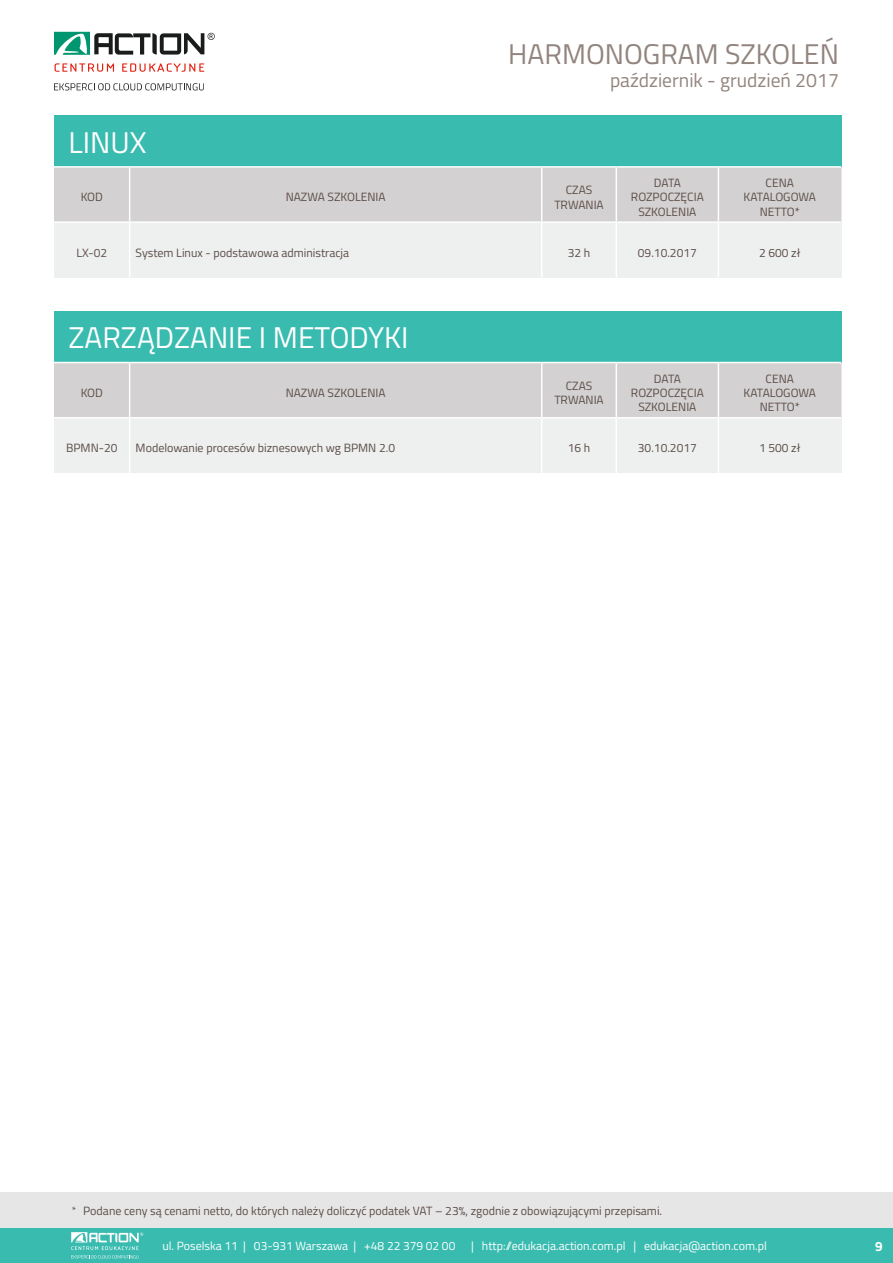
<style>
.page{position:relative;width:893px;height:1263px;background:#fff}
.page>*{position:absolute;margin:0;border:0;box-sizing:border-box;transform-origin:0 0}
.t1{font:30px "Titillium Web";color:#fff}
.t2{font:28.5px "Titillium Web";color:#92847e}
.t3{font:19.5px "Titillium Web";color:#92847e}
.t4{font:700 13.5px "Titillium Web";color:#fff}
.t5{font:12px/14.4px "Titillium Web";color:#5b4d48;text-align:center}
.t6{font:12px "Titillium Web";color:#fff}
.s1{font-size:10.5px}
</style>
<div class="page">
<svg style="left:54px;top:83px;width:150px;height:7px"></svg>
<svg style="left:54px;top:32px;width:161px;height:23px"></svg>
<svg style="left:55px;top:63px;width:59px;height:9px"></svg>
<svg style="left:122px;top:63px;width:82px;height:9px"></svg>
<div style="left:0;top:1228px;width:893px;height:35px;background:#39bbb0"></div>
<div style="left:0;top:1192px;width:893px;height:36px;background:#e6e6e6"></div>
<svg style="left:71px;top:1232px;width:72px;height:26px"></svg>
<div style="left:54px;top:116px;width:787px;height:161px;background:#eeefef"></div>
<div style="left:54px;top:116px;width:787px;height:51px;background:#39bbb0"></div>
<div style="left:54px;top:168px;width:787px;height:53px;background:#d3d1d1"></div>
<hr style="left:54px;top:166px;width:76px;height:2px;background:#fff">
<hr style="left:130px;top:166px;width:412px;height:2px;background:#fff">
<hr style="left:129px;top:168px;width:1px;height:53px;background:#fff">
<hr style="left:542px;top:166px;width:74px;height:2px;background:#fff">
<hr style="left:541px;top:168px;width:1px;height:53px;background:#fff">
<hr style="left:616px;top:166px;width:102px;height:2px;background:#fff">
<hr style="left:616px;top:168px;width:1px;height:53px;background:#fff">
<hr style="left:718px;top:166px;width:123px;height:2px;background:#fff">
<hr style="left:718px;top:168px;width:1px;height:53px;background:#fff">
<hr style="left:54px;top:221px;width:76px;height:2px;background:#fff">
<hr style="left:130px;top:221px;width:412px;height:2px;background:#fff">
<hr style="left:129px;top:223px;width:1px;height:54px;background:#fff">
<hr style="left:542px;top:221px;width:74px;height:2px;background:#fff">
<hr style="left:541px;top:223px;width:1px;height:54px;background:#fff">
<hr style="left:616px;top:221px;width:102px;height:2px;background:#fff">
<hr style="left:616px;top:223px;width:1px;height:54px;background:#fff">
<hr style="left:718px;top:221px;width:123px;height:2px;background:#fff">
<hr style="left:718px;top:223px;width:1px;height:54px;background:#fff">
<div style="left:54px;top:311px;width:787px;height:162px;background:#eeefef"></div>
<div style="left:54px;top:311px;width:787px;height:51px;background:#39bbb0"></div>
<div style="left:54px;top:363px;width:787px;height:54px;background:#d3d1d1"></div>
<hr style="left:54px;top:362px;width:76px;height:1px;background:#fff">
<hr style="left:130px;top:362px;width:412px;height:1px;background:#fff">
<hr style="left:129px;top:363px;width:1px;height:54px;background:#fff">
<hr style="left:542px;top:362px;width:74px;height:1px;background:#fff">
<hr style="left:541px;top:363px;width:1px;height:54px;background:#fff">
<hr style="left:616px;top:362px;width:102px;height:1px;background:#fff">
<hr style="left:616px;top:363px;width:1px;height:54px;background:#fff">
<hr style="left:718px;top:362px;width:123px;height:1px;background:#fff">
<hr style="left:718px;top:363px;width:1px;height:54px;background:#fff">
<hr style="left:54px;top:417px;width:76px;height:2px;background:#fff">
<hr style="left:130px;top:417px;width:412px;height:2px;background:#fff">
<hr style="left:129px;top:419px;width:1px;height:54px;background:#fff">
<hr style="left:542px;top:417px;width:74px;height:2px;background:#fff">
<hr style="left:541px;top:419px;width:1px;height:54px;background:#fff">
<hr style="left:616px;top:417px;width:102px;height:2px;background:#fff">
<hr style="left:616px;top:419px;width:1px;height:54px;background:#fff">
<hr style="left:718px;top:417px;width:123px;height:2px;background:#fff">
<hr style="left:718px;top:419px;width:1px;height:54px;background:#fff">
<h2 class="t2" style="left:508px;top:33px;width:332px">HARMONOGRAM SZKOLEŃ</h2>
<h3 class="t3" style="left:610px;top:66px;width:230px">październik - grudzień 2017</h3>
<h1 class="t1" style="left:69px;top:120px;width:80px">LINUX</h1>
<p class="t5" style="left:81px;top:189px;width:24px">KOD</p>
<p class="t5" style="left:286px;top:189px;width:101px">NAZWA SZKOLENIA</p>
<p class="t5" style="left:554px;top:182px;width:51px">CZAS<br>TRWANIA</p>
<p class="t5" style="left:631px;top:175px;width:74px">DATA<br>ROZPOCZĘCIA<br>SZKOLENIA</p>
<p class="t5" style="left:743px;top:175px;width:74px">CENA<br>KATALOGOWA<br>NETTO*</p>
<p class="t5" style="left:76px;top:245px;width:32px">LX-02</p>
<p class="t5" style="left:136px;top:245px;width:215px">System Linux - podstawowa administracja</p>
<p class="t5" style="left:568px;top:245px;width:24px">32 h</p>
<p class="t5" style="left:638px;top:245px;width:60px">09.10.2017</p>
<p class="t5" style="left:759px;top:245px;width:43px">2 600 zł</p>
<h1 class="t1" style="left:69px;top:316px;width:342px">ZARZĄDZANIE I METODYKI</h1>
<p class="t5" style="left:81px;top:385px;width:24px">KOD</p>
<p class="t5" style="left:286px;top:385px;width:101px">NAZWA SZKOLENIA</p>
<p class="t5" style="left:554px;top:378px;width:51px">CZAS<br>TRWANIA</p>
<p class="t5" style="left:631px;top:371px;width:74px">DATA<br>ROZPOCZĘCIA<br>SZKOLENIA</p>
<p class="t5" style="left:743px;top:371px;width:74px">CENA<br>KATALOGOWA<br>NETTO*</p>
<p class="t5" style="left:66px;top:440px;width:53px">BPMN-20</p>
<p class="t5" style="left:136px;top:440px;width:261px">Modelowanie procesów biznesowych wg BPMN 2.0</p>
<p class="t5" style="left:568px;top:440px;width:24px">16 h</p>
<p class="t5" style="left:638px;top:440px;width:60px">30.10.2017</p>
<p class="t5" style="left:759px;top:440px;width:43px">1 500 zł</p>
<p class="t5" style="left:72px;top:1202px;width:592px"><span class="s1">*</span> Podane ceny są cenami netto, do których należy doliczyć podatek VAT – 23%, zgodnie z obowiązującymi przepisami.</p>
<p class="t6" style="left:162px;top:1237px;width:294px">ul. Poselska 11 | 03-931 Warszawa | +48 22 379 02 00</p>
<p class="t6" style="left:471px;top:1237px;width:297px">| http://edukacja.action.com.pl | edukacja@action.com.pl</p>
<p class="t4" style="left:875px;top:1236px;width:9px">9</p>
</div>
